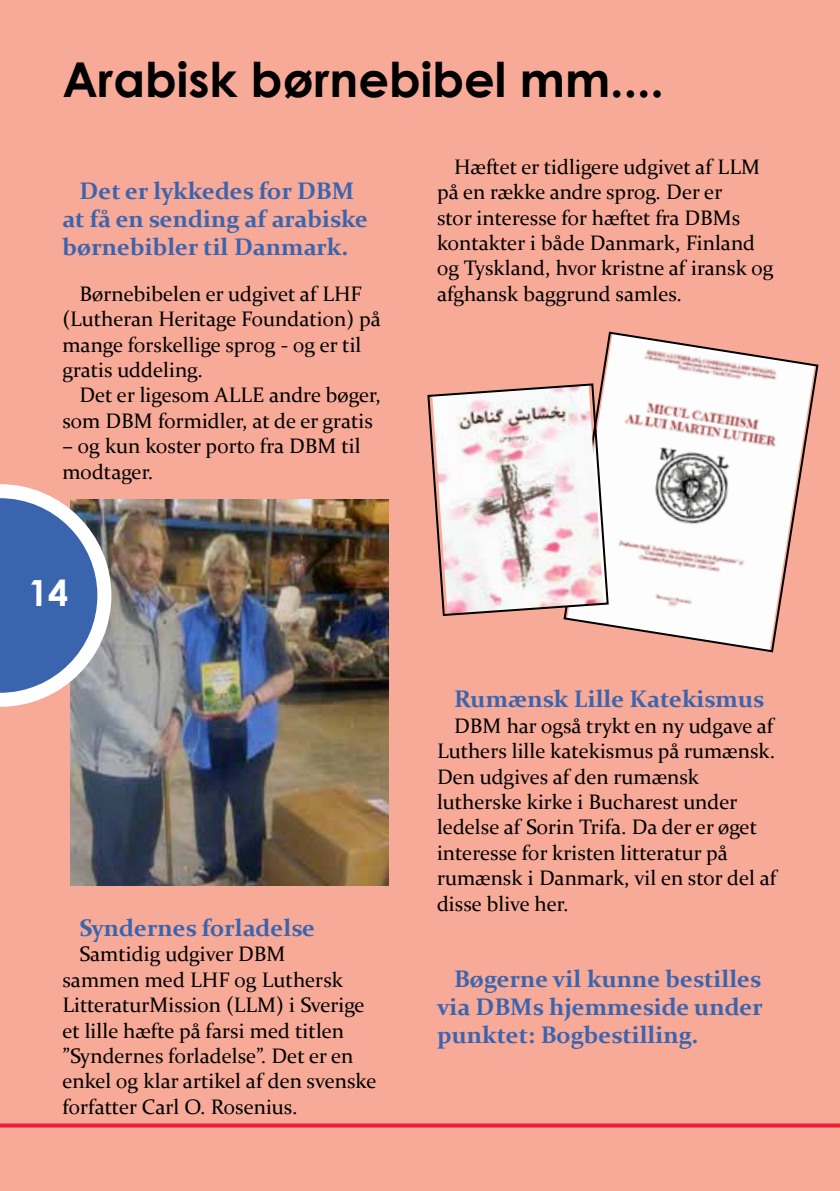
<style>
.page{position:relative;width:840px;height:1191px;background:#fff}
.page>*{position:absolute;margin:0;border:0;box-sizing:border-box;transform-origin:0 0}
.t1{font:700 48px "Century Gothic";color:#000}
.t2{font:700 36px "Century Gothic";color:#fff}
.t3{font:700 24px/28px "Constantia";color:#3b64af}
.t4{font:21px/25.4px "Constantia";color:#000}
</style>
<div class="page">
<div style="left:0;top:0;width:839px;height:1191px;background:#f8aa98"></div>
<img style="left:71px;top:500px;width:317px;height:385px">
<svg style="left:0;top:1123px;width:839px;height:4px;fill:#ed1d34"></svg>
<svg style="left:0;top:484px;width:111px;height:223px"></svg>
<svg style="left:563px;top:331px;width:256px;height:322px"></svg>
<svg style="left:427px;top:382px;width:182px;height:235px"></svg>
<h1 class="t1" style="left:62px;top:44px;width:602px">Arabisk børnebibel mm....</h1>
<p class="t3" style="left:62px;top:176px;width:307px;text-indent:17px">Det er lykkedes for DBM at få en sending af arabiske børnebibler til Danmark.</p>
<p class="t4" style="left:62px;top:280px;width:320px;text-indent:17px">Børnebibelen er udgivet af LHF (Lutheran Heritage Foundation) på mange forskellige sprog - og er til gratis uddeling.</p>
<p class="t4" style="left:62px;top:381px;width:320px;text-indent:17px">Det er ligesom ALLE andre bøger, som DBM formidler, at de er gratis</p>
<p class="t4" style="left:62px;top:432px;width:299px">– og kun koster porto fra DBM til modtager.</p>
<h2 class="t2" style="left:28px;top:565px;width:42px">14</h2>
<p class="t3" style="left:79px;top:912px;width:237px">Syndernes forladelse</p>
<p class="t4" style="left:62px;top:940px;width:315px;text-indent:17px">Samtidig udgiver DBM<br>sammen med LHF og Luthersk<br>LitteraturMission (LLM) i Sverige et lille hæfte på farsi med titlen ”Syndernes forladelse”. Det er en enkel og klar artikel af den svenske forfatter Carl O. Rosenius.</p>
<p class="t4" style="left:437px;top:153px;width:338px;text-indent:17px">Hæftet er tidligere udgivet af LLM på en række andre sprog. Der er<br>stor interesse for hæftet fra DBMs kontakter i både Danmark, Finland og Tyskland, hvor kristne af iransk og afghansk baggrund samles.</p>
<p class="t3" style="left:454px;top:684px;width:311px">Rumænsk Lille Katekismus</p>
<p class="t4" style="left:437px;top:712px;width:340px;text-indent:17px">DBM har også trykt en ny udgave af<br>Luthers lille katekismus på rumænsk.<br>Den udgives af den rumænsk lutherske kirke i Bucharest under ledelse af Sorin Trifa. Da der er øget interesse for kristen litteratur på rumænsk i Danmark, vil en stor del af disse blive her.</p>
<p class="t3" style="left:437px;top:963px;width:327px;text-align:justify;text-indent:17px">Bøgerne vil kunne bestilles via DBMs hjemmeside under punktet: Bogbestilling.</p>
</div>
